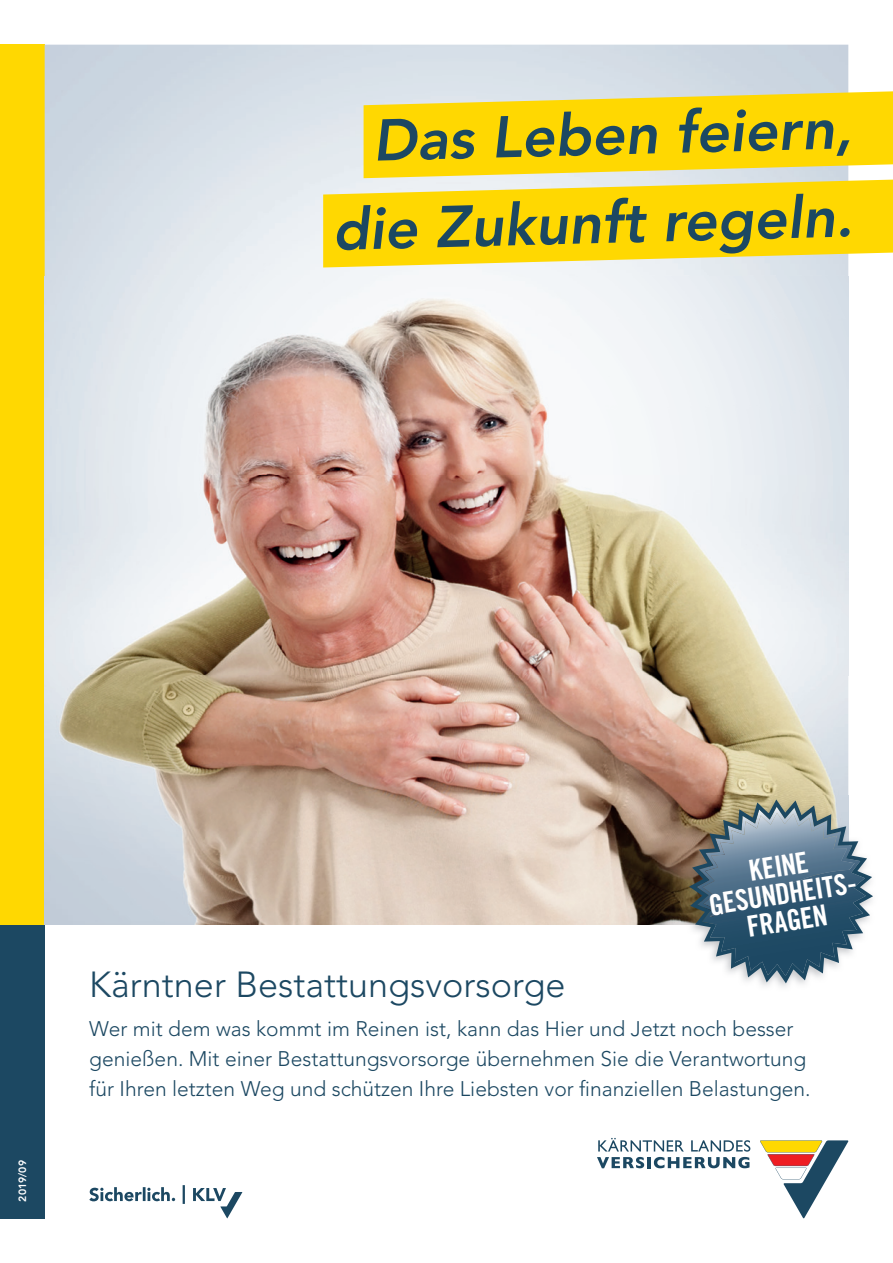
<style>
.page{position:relative;width:893px;height:1263px;background:#fff}
.page>*{position:absolute;margin:0;border:0;box-sizing:border-box;transform-origin:0 0}
.t1{font:italic 800 58.2px/88.1px "Avenir";color:#1c4862;text-align:right}
.t2{font:300 36px "Avenir";color:#1c4862}
.t3{font:29.1px/27.5px "Trade Gothic Bold Cond Twenty";color:#fff;text-align:center}
.t4{font:300 21px/30px "Avenir";color:#1c4862}
.t5{font:800 10.5px "Avenir";color:#fff}
</style>
<div class="page">
<div style="left:0;top:45px;width:45px;height:910px;background:#ffd801"></div>
<div style="left:0;top:925px;width:45px;height:293px;background:#1c4862"></div>
<svg style="left:597px;top:1138px;width:153px;height:30px"></svg>
<svg style="left:760px;top:1140px;width:88px;height:78px"></svg>
<svg style="left:89px;top:1185px;width:153px;height:33px"></svg>
<svg style="left:364px;top:85px;width:529px;height:89px;background:#f8d92c"></svg>
<svg style="left:323px;top:174px;width:570px;height:93px;background:#f9dc33"></svg>
<img style="left:45px;top:276px;width:803px;height:399px">
<img style="left:45px;top:675px;width:535px;height:250px">
<img style="left:580px;top:675px;width:268px;height:150px">
<img style="left:580px;top:825px;width:101px;height:100px">
<img style="left:681px;top:796px;width:167px;height:129px">
<svg style="left:689px;top:799px;width:184px;height:184px"></svg>
<img style="left:702px;top:813px;width:153px;height:104px">
<h1 class="t1" style="left:328px;top:100px;width:524px;rotate:-2deg">Das Leben feiern, die Zukunft regeln.</h1>
<p class="t5" style="left:16px;top:1201px;width:43px;rotate:-90deg">2019/09</p>
<h3 class="t3" style="left:703px;top:864px;width:151px;rotate:-9deg">KEINE<br>GESUNDHEITS-<br>FRAGEN</h3>
<h2 class="t2" style="left:89px;top:963px;width:478px">Kärntner Bestattungsvorsorge</h2>
<p class="t4" style="left:89px;top:1014px;width:723px">Wer mit dem was kommt im Reinen ist, kann das Hier und Jetzt noch besser genießen. Mit einer Bestattungsvorsorge übernehmen Sie die Verantwortung für Ihren letzten Weg und schützen Ihre Liebsten vor finanziellen Belastungen.</p>
</div>
